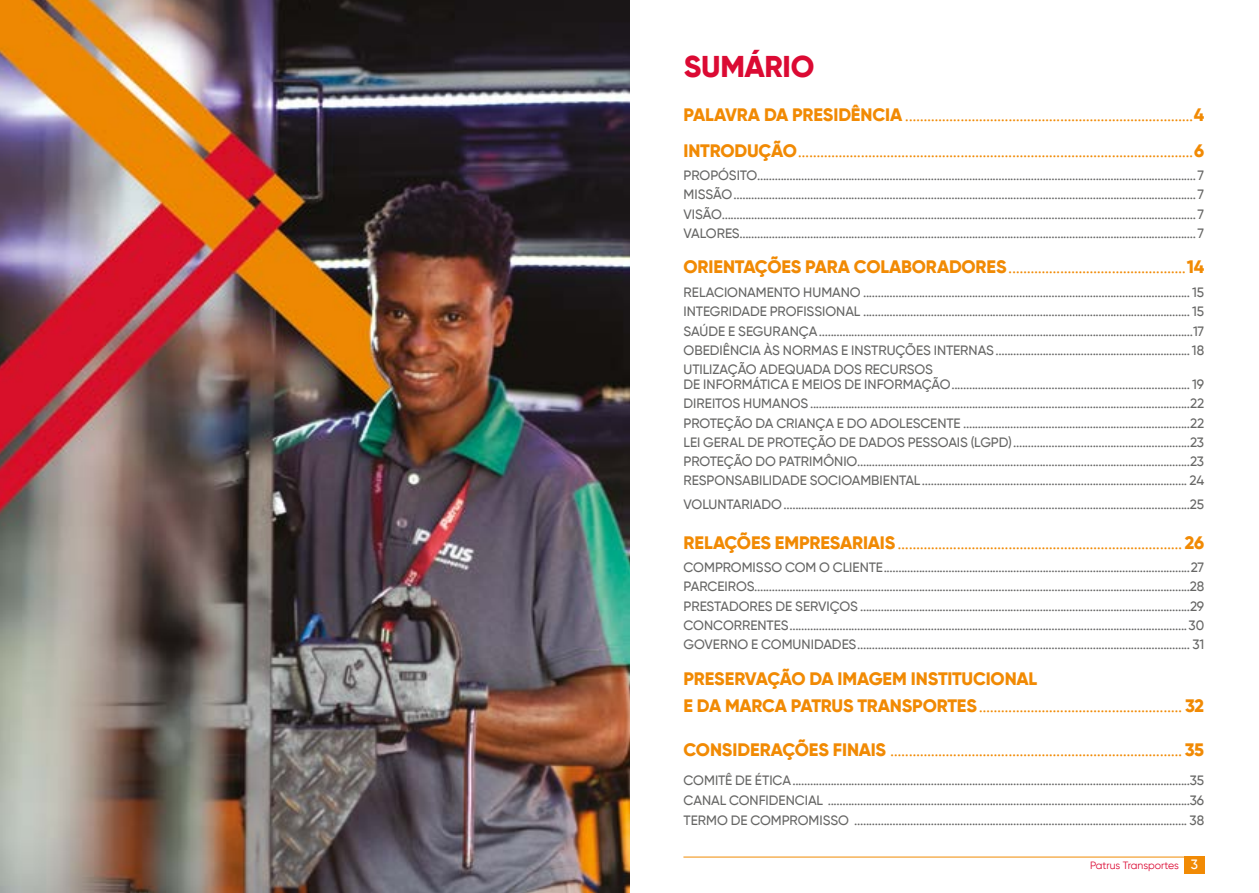
<style>
.page{position:relative;width:1259px;height:893px;background:#fff}
.page>*{position:absolute;margin:0;border:0;box-sizing:border-box;transform-origin:0 0}
.t1{font:800 30px "Gilroy";letter-spacing:-.01em;color:#db0a33}
.t2{font:18px/35.5px "Gilroy";color:#f18a04}
.t3{font:800 18px/27px "Gilroy";letter-spacing:-.015em;color:#f18a04}
.t4{font:500 13.5px/19.2px "Gilroy";letter-spacing:-.005em;color:#666665;text-align:justify}
.t5{font:10.5px "Gilroy";color:#db0a33}
.s1{font-weight:800}
.s2{font-weight:400}
.s3{font-weight:500;font-size:13.5px;color:#fff}
</style>
<div class="page">
<hr style="left:683px;top:857px;width:502px;height:1px;background:#f18a04">
<div style="left:1184px;top:857px;width:21px;height:17px;background:#f18a04"></div>
<img style="left:0;top:0;width:629px;height:893px">
<h1 class="t1" style="left:683px;top:48px;width:132px">SUMÁRIO</h1>
<p class="t2" style="left:683px;top:97px;width:522px"><span class="s1">PALAVRA DA PRESIDÊNCIA</span> ..............................................................................<span class="s1">4<br>INTRODUÇÃO</span>...........................................................................................................<span class="s1">6</span></p>
<p class="t4" style="left:683px;top:166px;width:522px">PROPÓSITO.....................................................................................................................................................7<br>MISSÃO.............................................................................................................................................................7<br>VISÃO.................................................................................................................................................................7<br>VALORES...........................................................................................................................................................7</p>
<h2 class="t2" style="left:683px;top:249px;width:522px"><span class="s1">ORIENTAÇÕES PARA COLABORADORES</span>................................................<span class="s1">14</span></h2>
<p class="t4" style="left:683px;top:283px;width:522px">RELACIONAMENTO HUMANO ............................................................................................................... 15<br>INTEGRIDADE PROFISSIONAL ............................................................................................................... 15<br>SAÚDE E SEGURANÇA...............................................................................................................................17<br>OBEDIÊNCIA ÀS NORMAS E INSTRUÇÕES INTERNAS..................................................................18<br>UTILIZAÇÃO ADEQUADA DOS RECURSOS</p>
<p class="t4" style="left:683px;top:375px;width:522px">DE INFORMÁTICA E MEIOS DE INFORMAÇÃO................................................................................. 19<br>DIREITOS HUMANOS .................................................................................................................................22<br>PROTEÇÃO DA CRIANÇA E DO ADOLESCENTE .............................................................................22<br>LEI GERAL DE PROTEÇÃO DE DADOS PESSOAIS (LGPD)............................................................23<br>PROTEÇÃO DO PATRIMÔNIO.................................................................................................................23<br>RESPONSABILIDADE SOCIOAMBIENTAL.......................................................................................... 24</p>
<p class="t4" style="left:683px;top:494px;width:522px">VOLUNTARIADO..........................................................................................................................................25</p>
<h2 class="t2" style="left:683px;top:524px;width:522px"><span class="s1">RELAÇÕES EMPRESARIAIS</span> ............................................................................. <span class="s1">26</span></h2>
<p class="t4" style="left:683px;top:558px;width:522px">COMPROMISSO COM O CLIENTE........................................................................................................27<br>PARCEIROS....................................................................................................................................................28<br>PRESTADORES DE SERVIÇOS ................................................................................................................29<br>CONCORRENTES.......................................................................................................................................30<br>GOVERNO E COMUNIDADES................................................................................................................. 31</p>
<h2 class="t3" style="left:683px;top:665px;width:522px">PRESERVAÇÃO DA IMAGEM INSTITUCIONAL<br>E DA MARCA PATRUS TRANSPORTES<span class="s2">.......................................................</span> 32</h2>
<h2 class="t2" style="left:683px;top:731px;width:522px"><span class="s1">CONSIDERAÇÕES FINAIS</span> ............................................................................... <span class="s1">35</span></h2>
<p class="t4" style="left:683px;top:769px;width:522px;line-height:20.4px">COMITÊ DE ÉTICA.......................................................................................................................................35<br>CANAL CONFIDENCIAL ...........................................................................................................................36<br>TERMO DE COMPROMISSO ................................................................................................................. 38</p>
<p class="t5" style="left:1090px;top:859px;width:110px">Patrus Transportes <span class="s3">3</span></p>
</div>
